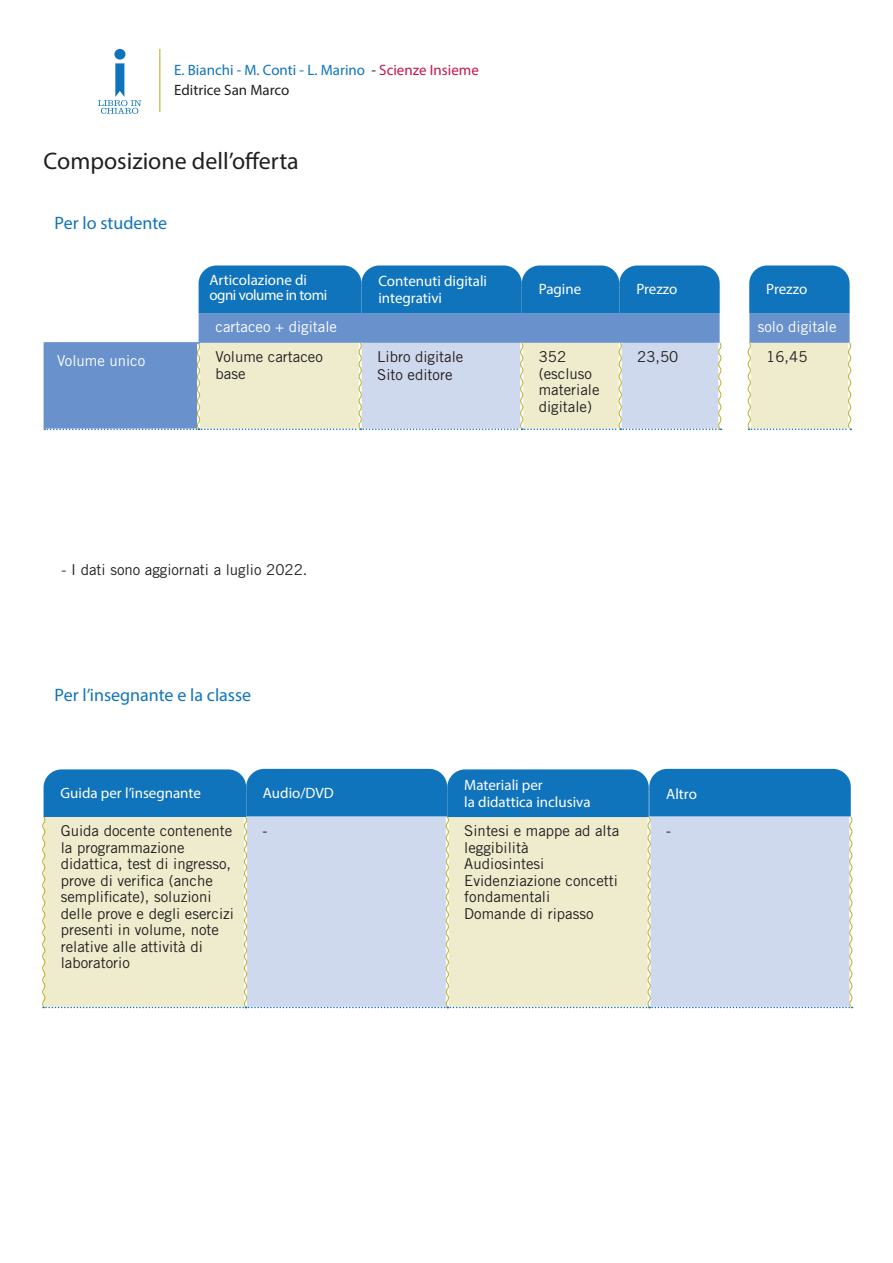
<style>
.page{position:relative;width:893px;height:1263px;background:#fff}
.page>*{position:absolute;margin:0;border:0;box-sizing:border-box;transform-origin:0 0}
.t1{font:24px "Myriad Pro";color:#231f20}
.t2{font:18px "Myriad Pro";color:#1074bc}
.t3{font:15px/16.5px "Trade Gothic LT Std";color:#231f20}
.t4{font:15px/16.5px "Myriad Pro";color:#fff}
.t5{font:15px/19.8px "Myriad Pro";color:#1074bc}
.t6{font:15px "Trade Gothic LT Std";color:#fff}
.t7{font:15px "Myriad Pro";letter-spacing:-.03em;color:#fff}
.s1{color:#231f20}
.s2{color:#c5164a}
</style>
<div class="page">
<hr style="left:159px;top:49px;width:1px;height:63px;background:#bbb12a">
<div style="left:114px;top:49px;width:11px;height:11px;background:#1074bc;border-radius:50%"></div>
<svg style="left:98px;top:63px;width:43px;height:51px"></svg>
<svg style="left:44px;top:265px;width:808px;height:165px;background:#9abbd4"></svg>
<svg style="left:42px;top:769px;width:811px;height:239px;background:#b6ccd6"></svg>
<p class="t5" style="left:174px;top:60px;width:306px">E. Bianchi - M. Conti - L. Marino <span class="s1">-</span> <span class="s2">Scienze Insieme<br></span><span class="s1">Editrice San Marco</span></p>
<p class="t1" style="left:44px;top:146px;width:257px">Composizione dell’offerta</p>
<p class="t2" style="left:55px;top:212px;width:114px">Per lo studente</p>
<p class="t4" style="left:209px;top:271px;width:99px">Articolazione di</p>
<p class="t7" style="left:209px;top:286px;width:119px">ogni volume in tomi</p>
<p class="t4" style="left:378px;top:272px;width:110px">Contenuti digitali integrativi</p>
<p class="t4" style="left:539px;top:281px;width:44px">Pagine</p>
<p class="t4" style="left:636px;top:281px;width:42px">Prezzo</p>
<p class="t4" style="left:766px;top:281px;width:42px">Prezzo</p>
<p class="t6" style="left:216px;top:318px;width:123px">cartaceo + digitale</p>
<p class="t6" style="left:758px;top:318px;width:80px">solo digitale</p>
<p class="t6" style="left:57px;top:352px;width:90px">Volume unico</p>
<p class="t3" style="left:216px;top:348px;width:109px">Volume cartaceo base</p>
<p class="t3" style="left:377px;top:348px;width:88px;line-height:18px">Libro digitale<br>Sito editore</p>
<p class="t3" style="left:539px;top:348px;width:62px">352 (escluso materiale digitale)</p>
<p class="t3" style="left:637px;top:348px;width:43px">23,50</p>
<p class="t3" style="left:766px;top:348px;width:43px">16,45</p>
<p class="t3" style="left:62px;top:561px;width:247px">- I dati sono aggiornati a luglio 2022.</p>
<p class="t2" style="left:55px;top:684px;width:198px">Per l’insegnante e la classe</p>
<p class="t4" style="left:263px;top:784px;width:72px">Audio/DVD</p>
<p class="t4" style="left:464px;top:777px;width:80px">Materiali per</p>
<p class="t4" style="left:464px;top:793px;width:128px">la didattica inclusiva</p>
<p class="t4" style="left:61px;top:784px;width:142px">Guida per l’insegnante</p>
<p class="t3" style="left:61px;top:823px;width:175px">Guida docente contenente la programmazione didattica, test di ingresso, prove di verifica (anche semplificate), soluzioni delle prove e degli esercizi presenti in volume, note relative alle attività di laboratorio</p>
<p class="t3" style="left:263px;top:823px;width:6px">-</p>
<p class="t3" style="left:464px;top:823px;width:156px">Sintesi e mappe ad alta leggibilità</p>
<p class="t3" style="left:464px;top:856px;width:82px">Audiosintesi</p>
<p class="t3" style="left:464px;top:872px;width:155px">Evidenziazione concetti fondamentali</p>
<p class="t3" style="left:464px;top:905px;width:131px">Domande di ripasso</p>
<p class="t4" style="left:666px;top:785px;width:32px">Altro</p>
<p class="t3" style="left:666px;top:823px;width:6px">-</p>
</div>
